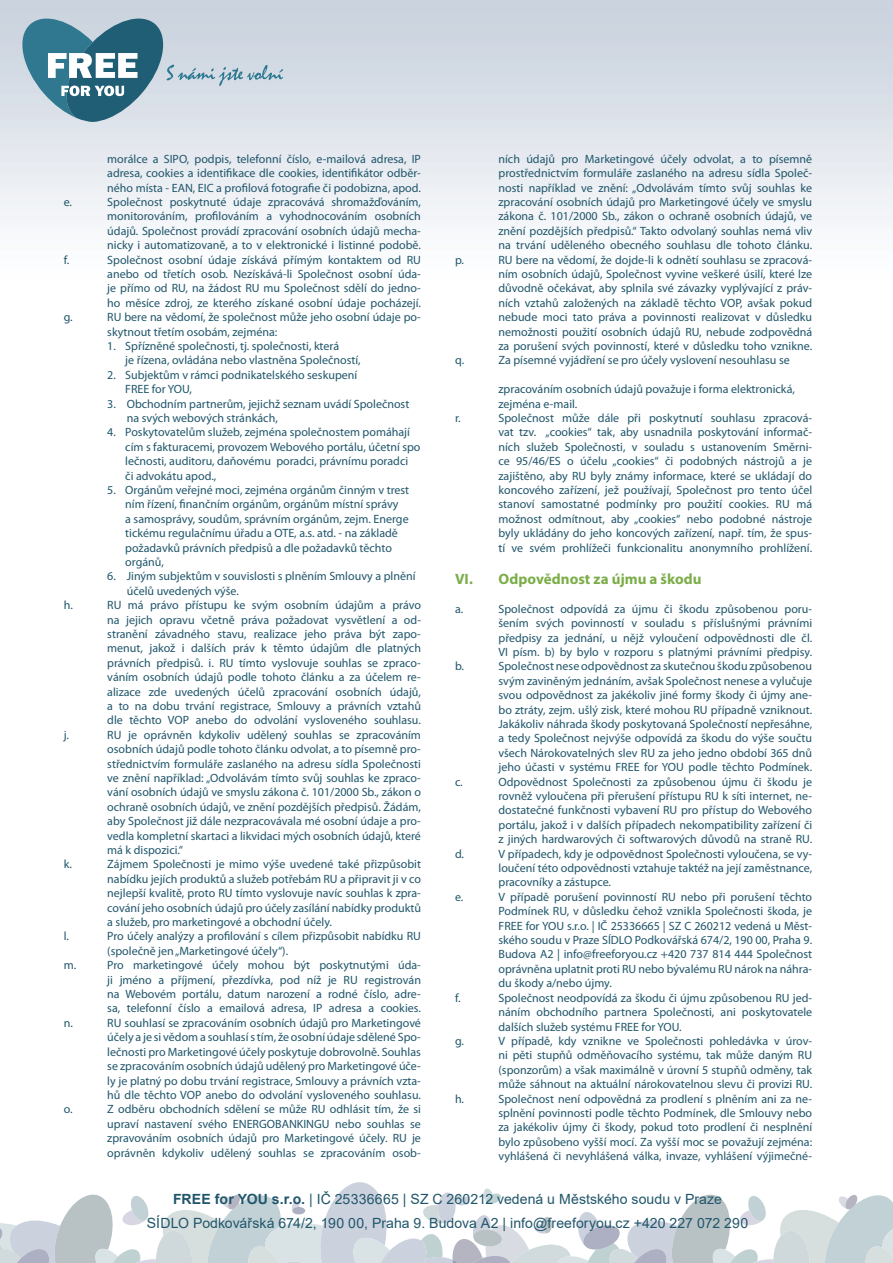
<style>
.page{position:relative;width:893px;height:1263px;background:#fff}
.page>*{position:absolute;margin:0;border:0;box-sizing:border-box;transform-origin:0 0}
.t1{font:700 15px "Myriad Pro";letter-spacing:.005em;color:#7bad48}
.t2{font:14.1px/24px "Arial";letter-spacing:.005em;color:#20566b;text-align:center}
.t3{font:12px/14.4px "Myriad Pro";color:#20566b;text-align:justify}
.s1{font-weight:700}
</style>
<div class="page">
<svg style="left:20px;top:15px;width:263px;height:107px;background:#9db7c4"></svg>
<svg style="left:0;top:1182px;width:893px;height:81px"></svg>
<p class="t3" style="left:107px;top:151px;width:315px">morálce a SIPO, podpis, telefonní číslo, e-mailová adresa, IP adresa, cookies a identifikace dle cookies, identifikátor odběr&shy;ného místa - EAN, EIC a profilová fotografie či podobizna, apod.</p>
<p class="t3" style="left:64px;top:195px;width:10px">e.</p>
<p class="t3" style="left:107px;top:195px;width:315px">Společnost poskytnuté údaje zpracovává shromažďováním, monitorováním, profilováním a vyhodnocováním osobních údajů. Společnost provádí zpracování osobních údajů mecha&shy;nicky i automatizovaně, a to v elektronické i listinné podobě.</p>
<p class="t3" style="left:64px;top:252px;width:7px">f.</p>
<p class="t3" style="left:107px;top:252px;width:315px">Společnost osobní údaje získává přímým kontaktem od RU anebo od třetích osob. Nezískává-li Společnost osobní úda&shy;je přímo od RU, na žádost RU mu Společnost sdělí do jedno&shy;ho měsíce zdroj, ze kterého získané osobní údaje pocházejí.</p>
<p class="t3" style="left:64px;top:310px;width:11px">g.</p>
<p class="t3" style="left:107px;top:310px;width:315px">RU bere na vědomí, že společnost může jeho osobní údaje po&shy;skytnout třetím osobám, zejména:</p>
<p class="t3" style="left:125px;top:339px;width:237px;text-indent:-18px">1. Spřízněné společnosti, tj. společnosti, která<br>je řízena, ovládána nebo vlastněna Společností,</p>
<p class="t3" style="left:125px;top:367px;width:234px;text-indent:-18px">2. Subjektům v rámci podnikatelského seskupení<br>FREE for YOU,</p>
<p class="t3" style="left:127px;top:396px;width:284px;text-indent:-20px">3. Obchodním partnerům, jejichž seznam uvádí Společnost na svých webových stránkách,</p>
<p class="t3" style="left:125px;top:425px;width:297px;text-align:left;text-indent:-18px">4. Poskytovatelům služeb, zejména společnostem pomáhají cím s fakturacemi, provozem Webového portálu, účetní spo lečnosti, auditoru, daňovému poradci, právnímu poradci<br>či advokátu apod.,</p>
<p class="t3" style="left:125px;top:483px;width:285px;text-align:left;text-indent:-18px">5. Orgánům veřejné moci, zejména orgánům činným v trest ním řízení, finančním orgánům, orgánům místní správy<br>a samosprávy, soudům, správním orgánům, zejm. Energe tickému regulačnímu úřadu a OTE, a.s. atd. - na základě požadavků právních předpisů a dle požadavků těchto orgánů,</p>
<p class="t3" style="left:127px;top:569px;width:290px;text-indent:-20px">6. Jiným subjektům v souvislosti s plněním Smlouvy a plnění účelů uvedených výše.</p>
<p class="t3" style="left:64px;top:598px;width:11px">h.</p>
<p class="t3" style="left:107px;top:598px;width:315px">RU má právo přístupu ke svým osobním údajům a právo na jejich opravu včetně práva požadovat vysvětlení a od&shy;stranění závadného stavu, realizace jeho práva být zapo&shy;menut, jakož i dalších práv k těmto údajům dle platných právních předpisů. i. RU tímto vyslovuje souhlas se zpraco&shy;váním osobních údajů podle tohoto článku a za účelem re&shy;alizace zde uvedených účelů zpracování osobních údajů, a to na dobu trvání registrace, Smlouvy a právních vztahů dle těchto VOP anebo do odvolání vysloveného souhlasu.</p>
<p class="t3" style="left:64px;top:727px;width:7px">j.</p>
<p class="t3" style="left:107px;top:727px;width:315px">RU je oprávněn kdykoliv udělený souhlas se zpracováním osobních údajů podle tohoto článku odvolat, a to písemně pro&shy;střednictvím formuláře zaslaného na adresu sídla Společnosti ve znění například: „Odvolávám tímto svůj souhlas ke zpraco&shy;vání osobních údajů ve smyslu zákona č. 101/2000 Sb., zákon o ochraně osobních údajů, ve znění pozdějších předpisů. Žádám, aby Společnost již dále nezpracovávala mé osobní údaje a pro&shy;vedla kompletní skartaci a likvidaci mých osobních údajů, které má k dispozici.“</p>
<p class="t3" style="left:64px;top:857px;width:10px">k.</p>
<p class="t3" style="left:107px;top:857px;width:315px">Zájmem Společnosti je mimo výše uvedené také přizpůsobit nabídku jejích produktů a služeb potřebám RU a připravit ji v co nejlepší kvalitě, proto RU tímto vyslovuje navíc souhlas k zpra&shy;cování jeho osobních údajů pro účely zasílání nabídky produktů a služeb, pro marketingové a obchodní účely.</p>
<p class="t3" style="left:64px;top:929px;width:7px">l.</p>
<p class="t3" style="left:107px;top:929px;width:315px">Pro účely analýzy a profilování s cílem přizpůsobit nabídku RU (společně jen „Marketingové účely“).</p>
<p class="t3" style="left:64px;top:958px;width:14px">m.</p>
<p class="t3" style="left:107px;top:958px;width:315px">Pro marketingové účely mohou být poskytnutými úda&shy;ji jméno a příjmení, přezdívka, pod níž je RU registrován na Webovém portálu, datum narození a rodné číslo, adre&shy;sa, telefonní číslo a emailová adresa, IP adresa a cookies.</p>
<p class="t3" style="left:64px;top:1015px;width:11px">n.</p>
<p class="t3" style="left:107px;top:1015px;width:315px">RU souhlasí se zpracováním osobních údajů pro Marketingové účely a je si vědom a souhlasí s tím, že osobní údaje sdělené Spo&shy;lečnosti pro Marketingové účely poskytuje dobrovolně. Souhlas se zpracováním osobních údajů udělený pro Marketingové úče&shy;ly je platný po dobu trvání registrace, Smlouvy a právních vzta&shy;hů dle těchto VOP anebo do odvolání vysloveného souhlasu.</p>
<p class="t3" style="left:64px;top:1102px;width:10px">o.</p>
<p class="t3" style="left:107px;top:1102px;width:315px">Z odběru obchodních sdělení se může RU odhlásit tím, že si upraví nastavení svého ENERGOBANKINGU nebo souhlas se zpravováním osobních údajů pro Marketingové účely. RU je oprávněn kdykoliv udělený souhlas se zpracováním osob-</p>
<p class="t3" style="left:498px;top:151px;width:315px">ních údajů pro Marketingové účely odvolat, a to písemně prostřednictvím formuláře zaslaného na adresu sídla Společ&shy;nosti například ve znění: „Odvolávám tímto svůj souhlas ke zpracování osobních údajů pro Marketingové účely ve smyslu zákona č. 101/2000 Sb., zákon o ochraně osobních údajů, ve znění pozdějších předpisů.“ Takto odvolaný souhlas nemá vliv na trvání uděleného obecného souhlasu dle tohoto článku.</p>
<p class="t3" style="left:455px;top:252px;width:11px">p.</p>
<p class="t3" style="left:498px;top:252px;width:315px">RU bere na vědomí, že dojde-li k odnětí souhlasu se zpracová&shy;ním osobních údajů, Společnost vyvine veškeré úsilí, které lze důvodně očekávat, aby splnila své závazky vyplývající z práv&shy;ních vztahů založených na základě těchto VOP, avšak pokud nebude moci tato práva a povinnosti realizovat v důsledku nemožnosti použití osobních údajů RU, nebude zodpovědná za porušení svých povinností, které v důsledku toho vznikne.</p>
<p class="t3" style="left:455px;top:353px;width:11px">q.</p>
<p class="t3" style="left:498px;top:353px;width:293px">Za písemné vyjádření se pro účely vyslovení nesouhlasu se</p>
<p class="t3" style="left:498px;top:382px;width:298px">zpracováním osobních údajů považuje i forma elektronická, zejména e-mail.</p>
<p class="t3" style="left:455px;top:411px;width:7px">r.</p>
<p class="t3" style="left:498px;top:411px;width:315px">Společnost může dále při poskytnutí souhlasu zpracová&shy;vat tzv. „cookies“ tak, aby usnadnila poskytování informač&shy;ních služeb Společnosti, v souladu s ustanovením Směrni&shy;ce 95/46/ES o účelu „cookies“ či podobných nástrojů a je zajištěno, aby RU byly známy informace, které se ukládají do koncového zařízení, jež používají, Společnost pro tento účel stanoví samostatné podmínky pro použití cookies. RU má možnost odmítnout, aby „cookies“ nebo podobné nástroje byly ukládány do jeho koncových zařízení, např. tím, že spus&shy;tí ve svém prohlížeči funkcionalitu anonymního prohlížení.</p>
<p class="t1" style="left:455px;top:569px;width:248px">VI. Odpovědnost za újmu a škodu</p>
<p class="t3" style="left:455px;top:601px;width:10px">a.</p>
<p class="t3" style="left:498px;top:601px;width:315px">Společnost odpovídá za újmu či škodu způsobenou poru&shy;šením svých povinností v souladu s příslušnými právními předpisy za jednání, u nějž vyloučení odpovědnosti dle čl.<br>VI písm. b) by bylo v rozporu s platnými právními předpisy.</p>
<p class="t3" style="left:455px;top:659px;width:11px">b.</p>
<p class="t3" style="left:498px;top:659px;width:315px">Společnost nese odpovědnost za skutečnou škodu způsobenou svým zaviněným jednáním, avšak Společnost nenese a vylučuje svou odpovědnost za jakékoliv jiné formy škody či újmy ane&shy;bo ztráty, zejm. ušlý zisk, které mohou RU případně vzniknout.<br>Jakákoliv náhrada škody poskytovaná Společností nepřesáhne, a tedy Společnost nejvýše odpovídá za škodu do výše součtu všech Nárokovatelných slev RU za jeho jedno období 365 dnů jeho účasti v systému FREE for YOU podle těchto Podmínek.</p>
<p class="t3" style="left:455px;top:774px;width:9px">c.</p>
<p class="t3" style="left:498px;top:774px;width:315px">Odpovědnost Společnosti za způsobenou újmu či škodu je rovněž vyloučena při přerušení přístupu RU k síti internet, ne&shy;dostatečné funkčnosti vybavení RU pro přístup do Webového portálu, jakož i v dalších případech nekompatibility zařízení či z jiných hardwarových či softwarových důvodů na straně RU.</p>
<p class="t3" style="left:455px;top:846px;width:11px">d.</p>
<p class="t3" style="left:498px;top:846px;width:315px">V případech, kdy je odpovědnost Společnosti vyloučena, se vy&shy;loučení této odpovědnosti vztahuje taktéž na její zaměstnance, pracovníky a zástupce.</p>
<p class="t3" style="left:455px;top:889px;width:10px">e.</p>
<p class="t3" style="left:498px;top:889px;width:315px">V případě porušení povinností RU nebo při porušení těchto Podmínek RU, v důsledku čehož vznikla Společnosti škoda, je FREE for YOU s.r.o. | IČ 25336665 | SZ C 260212 vedená u Měst&shy;ského soudu v Praze SÍDLO Podkovářská 674/2, 190 00, Praha 9.<br>Budova A2 | info@freeforyou.cz +420 737 814 444 Společnost oprávněna uplatnit proti RU nebo bývalému RU nárok na náhra&shy;du škody a/nebo újmy.</p>
<p class="t3" style="left:455px;top:990px;width:7px">f.</p>
<p class="t3" style="left:498px;top:990px;width:315px">Společnost neodpovídá za škodu či újmu způsobenou RU jed&shy;náním obchodního partnera Společnosti, ani poskytovatele dalších služeb systému FREE for YOU.</p>
<p class="t3" style="left:455px;top:1033px;width:11px">g.</p>
<p class="t3" style="left:498px;top:1033px;width:315px">V případě, kdy vznikne ve Společnosti pohledávka v úrov&shy;ni pěti stupňů odměňovacího systému, tak může daným RU (sponzorům) a však maximálně v úrovní 5 stupňů odměny, tak může sáhnout na aktuální nárokovatelnou slevu či provizi RU.</p>
<p class="t3" style="left:455px;top:1091px;width:11px">h.</p>
<p class="t3" style="left:498px;top:1091px;width:315px">Společnost není odpovědná za prodlení s plněním ani za ne&shy;splnění povinnosti podle těchto Podmínek, dle Smlouvy nebo za jakékoliv újmy či škody, pokud toto prodlení či nesplnění bylo způsobeno vyšší mocí. Za vyšší moc se považují zejména: vyhlášená či nevyhlášená válka, invaze, vyhlášení výjimečné-</p>
<p class="t2" style="left:147px;top:1187px;width:603px"><span class="s1">FREE for YOU s.r.o.</span> | IČ 25336665 | SZ C 260212 vedená u Městského soudu v Praze<br>SÍDLO Podkovářská 674/2, 190 00, Praha 9. Budova A2 | info@freeforyou.cz +420 227 072 290</p>
</div>
